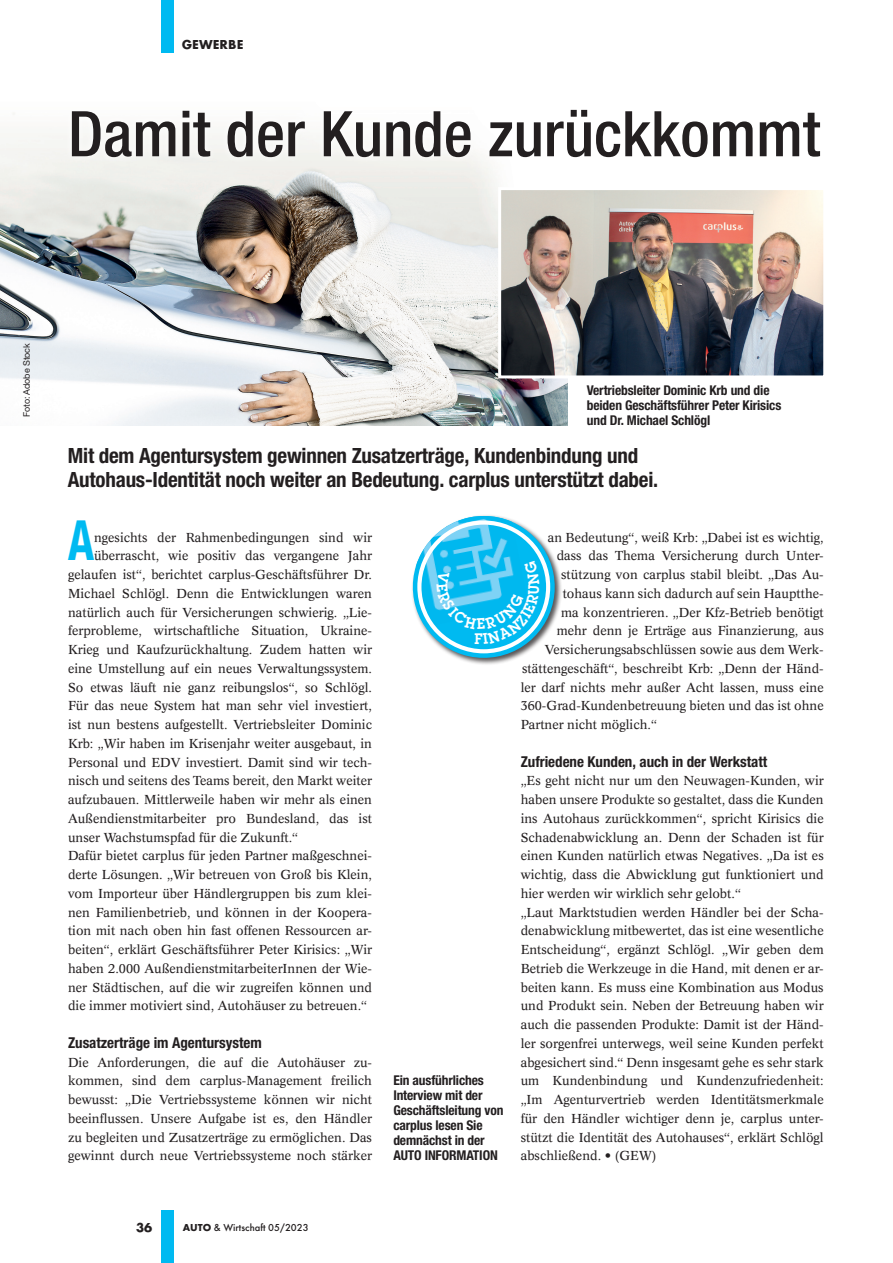
<style>
.page{position:relative;width:893px;height:1263px;background:#fff}
.page>*{position:absolute;margin:0;border:0;box-sizing:border-box;transform-origin:0 0}
.headline_medium_44{font:500 condensed 63px "Helvetica Neue";color:#231f20}
.fliesstext__initiale{font:700 condensed 55.05px "Helvetica Neue";color:#00baf1;scale:.85 1}
.vorspann_gross_14{font:700 condensed 21px "Helvetica Neue";letter-spacing:-.01em;color:#231f20}
.zwiti{font:700 condensed 15px "Helvetica Neue";color:#231f20}
.biti{font:700 condensed 13.5px/15px "Helvetica Neue";letter-spacing:-.01em;color:#231f20}
.t1{font:700 13.5px "Futura T";letter-spacing:.01em;color:#231f20}
.fliesstext__initiale-2{font:12.75px/18.8px "Concorde";color:#231f20;text-align:justify}
.t2{font:500 10.5px "Futura T";color:#231f20}
.vorspann_klein_12{font:9px "Helvetica Neue";letter-spacing:-.01em;color:#231f20}
.s1{font-weight:700}
</style>
<div class="page">
<div style="left:162px;top:0;width:12px;height:52px;background:#00baf1"></div>
<div style="left:162px;top:1210px;width:12px;height:53px;background:#00baf1"></div>
<img style="left:0;top:113px;width:568px;height:312px">
<div style="left:64px;top:102px;width:764px;height:63px;background:#fff"></div>
<img style="left:502px;top:191px;width:320px;height:183px">
<div style="left:498px;top:187px;width:328px;height:191px;border:3px solid #fff"></div>
<svg style="left:412px;top:515px;width:149px;height:149px"></svg>
<p class="t1" style="left:182px;top:37px;width:63px">GEWERBE</p>
<p class="headline_medium_44" style="left:68px;top:96px;width:754px">Damit der Kunde zurückkommt</p>
<p class="vorspann_klein_12" style="left:21px;top:417px;width:76px;rotate:-90deg">Foto: Adobe Stock</p>
<p class="biti" style="left:587px;top:382px;width:196px">Vertriebsleiter Dominic Krb und die beiden Geschäftsführer Peter Kirisics und Dr. Michael Schlögl</p>
<p class="vorspann_gross_14" style="left:68px;top:443px;width:572px">Mit dem Agentursystem gewinnen Zusatzerträge, Kundenbindung und</p>
<p class="vorspann_gross_14" style="left:68px;top:467px;width:592px">Autohaus-Identität noch weiter an Bedeutung. carplus unterstützt dabei.</p>
<p class="fliesstext__initiale" style="left:68px;top:495px;width:32px">A</p>
<p class="fliesstext__initiale-2" style="left:94px;top:527px;width:280px">ngesichts der Rahmenbedingungen sind wir</p>
<p class="fliesstext__initiale-2" style="left:548px;top:527px;width:277px">an Bedeutung“, weiß Krb: „Dabei ist es wichtig,</p>
<p class="fliesstext__initiale-2" style="left:557px;top:546px;width:269px">dass das Thema Versicherung durch Unter-</p>
<p class="fliesstext__initiale-2" style="left:561px;top:565px;width:264px">stützung von carplus stabil bleibt. „Das Au-</p>
<p class="fliesstext__initiale-2" style="left:563px;top:584px;width:263px">tohaus kann sich dadurch auf sein Hauptthe-</p>
<p class="fliesstext__initiale-2" style="left:561px;top:602px;width:264px">ma konzentrieren. „Der Kfz-Betrieb benötigt</p>
<p class="fliesstext__initiale-2" style="left:557px;top:621px;width:269px">mehr denn je Erträge aus Finanzierung, aus</p>
<p class="fliesstext__initiale-2" style="left:545px;top:640px;width:281px">Versicherungsabschlüssen sowie aus dem Werk-</p>
<p class="fliesstext__initiale-2" style="left:522px;top:659px;width:303px">stättengeschäft“, beschreibt Krb: „Denn der Händ-</p>
<p class="fliesstext__initiale-2" style="left:521px;top:677px;width:305px">ler darf nichts mehr außer Acht lassen, muss eine</p>
<p class="fliesstext__initiale-2" style="left:521px;top:696px;width:305px">360-Grad-Kundenbetreuung bieten und das ist ohne</p>
<p class="fliesstext__initiale-2" style="left:521px;top:715px;width:138px">Partner nicht möglich.“</p>
<p class="zwiti" style="left:521px;top:752px;width:248px">Zufriedene Kunden, auch in der Werkstatt</p>
<p class="fliesstext__initiale-2" style="left:521px;top:771px;width:305px">„Es geht nicht nur um den Neuwagen-Kunden, wir haben unsere Produkte so gestaltet, dass die Kunden ins Autohaus zurückkommen“, spricht Kirisics die Schadenabwicklung an. Denn der Schaden ist für einen Kunden natürlich etwas Negatives. „Da ist es wichtig, dass die Abwicklung gut funktioniert und hier werden wir wirklich sehr gelobt.“</p>
<p class="fliesstext__initiale-2" style="left:521px;top:902px;width:305px">„Laut Marktstudien werden Händler bei der Scha&shy;denabwicklung mitbewertet, das ist eine wesentliche Entscheidung“, ergänzt Schlögl. „Wir geben dem Betrieb die Werkzeuge in die Hand, mit denen er ar&shy;beiten kann. Es muss eine Kombination aus Modus und Produkt sein. Neben der Betreuung haben wir auch die passenden Produkte: Damit ist der Händ&shy;ler sorgenfrei unterwegs, weil seine Kunden perfekt abgesichert sind.“ Denn insgesamt gehe es sehr stark um Kundenbindung und Kundenzufriedenheit: „Im Agenturvertrieb werden Identitätsmerkmale für den Händler wichtiger denn je, carplus unter&shy;stützt die Identität des Autohauses“, erklärt Schlögl abschließend. • (GEW)</p>
<p class="fliesstext__initiale-2" style="left:94px;top:546px;width:280px">überrascht, wie positiv das vergangene Jahr</p>
<p class="fliesstext__initiale-2" style="left:68px;top:565px;width:305px">gelaufen ist“, berichtet carplus-Geschäftsführer Dr.</p>
<p class="fliesstext__initiale-2" style="left:68px;top:584px;width:305px">Michael Schlögl. Denn die Entwicklungen waren</p>
<p class="fliesstext__initiale-2" style="left:68px;top:602px;width:306px">natürlich auch für Versicherungen schwierig. „Lie-</p>
<p class="fliesstext__initiale-2" style="left:68px;top:621px;width:306px">ferprobleme, wirtschaftliche Situation, Ukraine-</p>
<p class="fliesstext__initiale-2" style="left:68px;top:640px;width:306px">Krieg und Kaufzurückhaltung. Zudem hatten wir</p>
<p class="fliesstext__initiale-2" style="left:68px;top:659px;width:306px">eine Umstellung auf ein neues Verwaltungssystem.</p>
<p class="fliesstext__initiale-2" style="left:68px;top:677px;width:305px">So etwas läuft nie ganz reibungslos“, so Schlögl.</p>
<p class="fliesstext__initiale-2" style="left:68px;top:696px;width:306px">Für das neue System hat man sehr viel investiert,</p>
<p class="fliesstext__initiale-2" style="left:68px;top:715px;width:306px">ist nun bestens aufgestellt. Vertriebsleiter Dominic</p>
<p class="fliesstext__initiale-2" style="left:68px;top:734px;width:306px">Krb: „Wir haben im Krisenjahr weiter ausgebaut, in</p>
<p class="fliesstext__initiale-2" style="left:68px;top:752px;width:306px">Personal und EDV investiert. Damit sind wir tech-</p>
<p class="fliesstext__initiale-2" style="left:68px;top:771px;width:306px">nisch und seitens des Teams bereit, den Markt weiter</p>
<p class="fliesstext__initiale-2" style="left:68px;top:790px;width:305px">aufzubauen. Mittlerweile haben wir mehr als einen</p>
<p class="fliesstext__initiale-2" style="left:68px;top:809px;width:306px">Außendienstmitarbeiter pro Bundesland, das ist</p>
<p class="fliesstext__initiale-2" style="left:68px;top:827px;width:232px">unser Wachstumspfad für die Zukunft.“</p>
<p class="fliesstext__initiale-2" style="left:68px;top:846px;width:306px">Dafür bietet carplus für jeden Partner maßgeschnei&shy;derte Lösungen. „Wir betreuen von Groß bis Klein, vom Importeur über Händlergruppen bis zum klei&shy;nen Familienbetrieb, und können in der Koopera&shy;tion mit nach oben hin fast offenen Ressourcen ar&shy;beiten“, erklärt Geschäftsführer Peter Kirisics: „Wir haben 2.000 AußendienstmitarbeiterInnen der Wie&shy;ner Städtischen, auf die wir zugreifen können und die immer motiviert sind, Autohäuser zu betreuen.“</p>
<p class="zwiti" style="left:68px;top:1033px;width:195px">Zusatzerträge im Agentursystem</p>
<p class="fliesstext__initiale-2" style="left:68px;top:1052px;width:306px">Die Anforderungen, die auf die Autohäuser zu&shy;kommen, sind dem carplus-Management freilich bewusst: „Die Vertriebssysteme können wir nicht beeinflussen. Unsere Aufgabe ist es, den Händler zu begleiten und Zusatzerträge zu ermöglichen. Das gewinnt durch neue Vertriebssysteme noch stärker</p>
<p class="biti" style="left:393px;top:1072px;width:112px">Ein ausführliches<br>Interview mit der<br>Geschäftsleitung von carplus lesen Sie demnächst in der</p>
<p class="biti" style="left:393px;top:1147px;width:106px">AUTO INFORMATION</p>
<p class="t1" style="left:136px;top:1219px;width:18px">36</p>
<p class="t2" style="left:183px;top:1221px;width:128px"><span class="s1">AUTO</span> &amp; Wirtschaft 05/2023</p>
</div>
